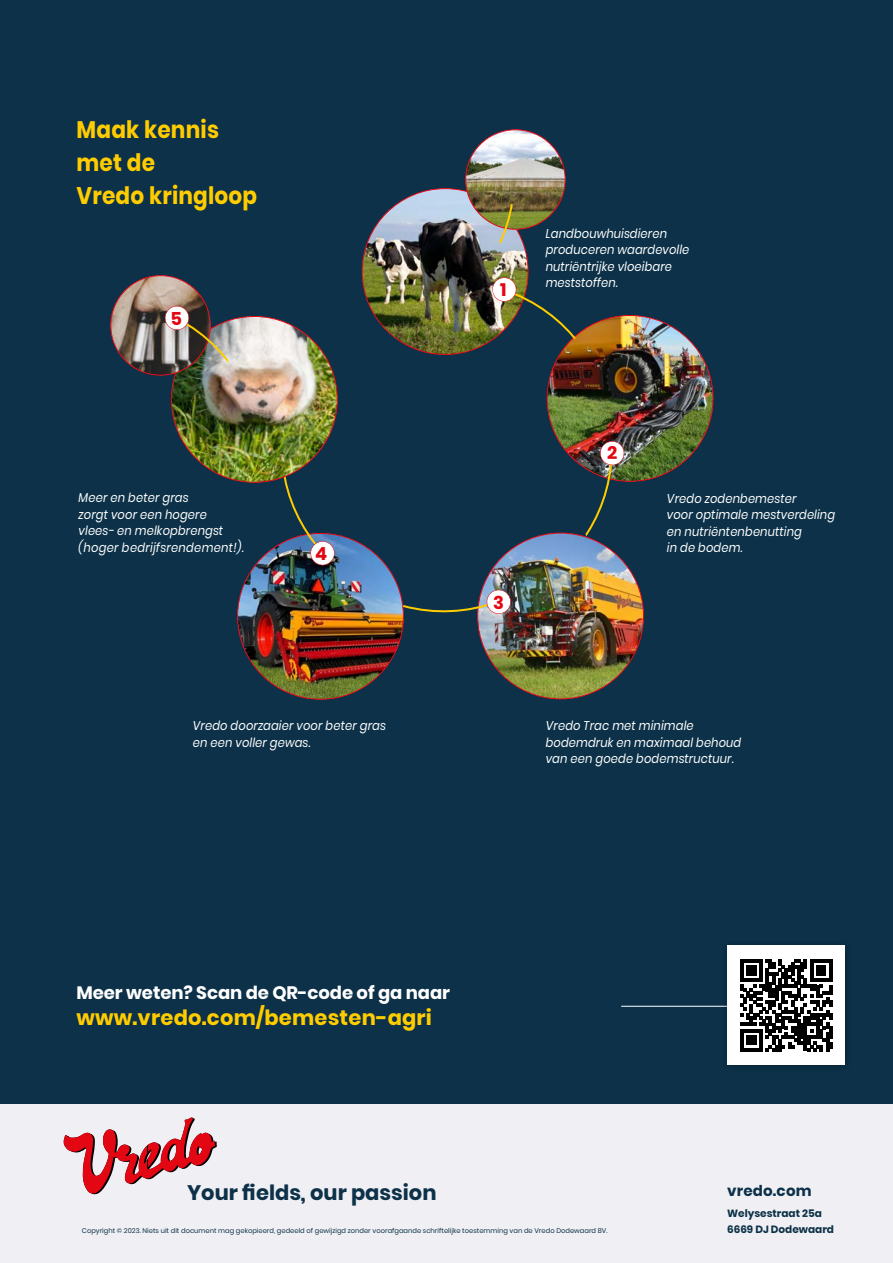
<style>
.page{position:relative;width:893px;height:1263px;background:#fff}
.page>*{position:absolute;margin:0;border:0;box-sizing:border-box;transform-origin:0 0}
.t1{font:700 24px/33px "Poppins";letter-spacing:.01em;color:#fc0;scale:.9 1}
.t2{font:700 21px "Poppins";letter-spacing:.01em;color:#fc0}
.t3{font:700 21px "Poppins";color:#0c3148}
.t4{font:700 18px "Poppins";letter-spacing:-.005em;color:#fff}
.t5{font:700 18px "Poppins";color:#e30613}
.t6{font:700 15px "Poppins";letter-spacing:.01em;color:#0c3148}
.t7{font:italic 12.75px/16.5px "Poppins";letter-spacing:.01em;color:#fff;scale:.9 1}
.t8{font:700 10.5px/16.5px "Poppins";color:#0c3148}
.t9{font:6.75px "Poppins";color:#0c3148}
</style>
<div class="page">
<div style="left:0;top:1090px;width:893px;height:173px;background:#f0f0f4"></div>
<div style="left:0;top:0;width:893px;height:1103px;background:#0c3148"></div>
<hr style="left:621px;top:1006px;width:125px;height:1px;background:#fff">
<div style="left:721px;top:939px;width:130px;height:132px;background:#000;opacity:.35"></div>
<div style="left:728px;top:946px;width:117px;height:119px;background:#fff"></div>
<svg style="left:740px;top:959px;width:92px;height:92px"></svg>
<svg style="left:64px;top:1117px;width:153px;height:77px"></svg>
<img style="left:547px;top:315px;width:166px;height:166px;border-radius:83px">
<img style="left:478px;top:533px;width:165px;height:166px;border-radius:83px">
<img style="left:238px;top:533px;width:165px;height:166px;border-radius:83px">
<img style="left:362px;top:189px;width:166px;height:165px;border-radius:83px">
<img style="left:491px;top:276px;width:88px;height:71px">
<img style="left:579px;top:440px;width:46px;height:99px">
<svg style="left:403px;top:588px;width:109px;height:27px"></svg>
<svg style="left:282px;top:467px;width:53px;height:98px"></svg>
<img style="left:171px;top:316px;width:166px;height:166px;border-radius:83px">
<img style="left:111px;top:276px;width:99px;height:99px;border-radius:50px">
<img style="left:165px;top:305px;width:64px;height:64px">
<img style="left:466px;top:130px;width:99px;height:99px;border-radius:50px">
<svg style="left:485px;top:202px;width:30px;height:46px"></svg>
<h1 class="t1" style="left:77px;top:113px;width:202px">Maak kennis met de<br>Vredo kringloop</h1>
<h3 class="t5" style="left:171px;top:308px;width:13px">5</h3>
<p class="t7" style="left:79px;top:490px;width:185px">Meer en beter gras<br>zorgt voor een hogere vlees- en melkopbrengst (hoger bedrijfsrendement!).</p>
<h3 class="t5" style="left:315px;top:543px;width:14px">4</h3>
<p class="t7" style="left:193px;top:717px;width:216px">Vredo doorzaaier voor beter gras en een voller gewas.</p>
<h3 class="t5" style="left:500px;top:279px;width:8px">1</h3>
<p class="t7" style="left:546px;top:225px;width:161px">Landbouwhuisdieren produceren waardevolle nutriëntrijke vloeibare meststoffen.</p>
<h3 class="t5" style="left:493px;top:592px;width:12px">3</h3>
<h3 class="t5" style="left:607px;top:443px;width:12px">2</h3>
<p class="t7" style="left:667px;top:490px;width:188px">Vredo zodenbemester<br>voor optimale mestverdeling en nutriëntenbenutting<br>in de bodem.</p>
<p class="t7" style="left:546px;top:717px;width:219px">Vredo Trac met minimale bodemdruk en maximaal behoud van een goede bodemstructuur.</p>
<h3 class="t4" style="left:77px;top:983px;width:375px">Meer weten? Scan de QR-code of ga naar</h3>
<h2 class="t2" style="left:77px;top:1005px;width:357px">www.vredo.com/bemesten-agri</h2>
<h2 class="t3" style="left:187px;top:1180px;width:251px">Your fields, our passion</h2>
<p class="t9" style="left:82px;top:1226px;width:527px">Copyright © 2023. Niets uit dit document mag gekopieerd, gedeeld of gewijzigd zonder voorafgaande schriftelijke toestemming van de Vredo Dodewaard BV.</p>
<p class="t6" style="left:727px;top:1182px;width:86px">vredo.com</p>
<p class="t8" style="left:727px;top:1205px;width:108px">Welysestraat 25a<br>6669 DJ Dodewaard</p>
</div>
